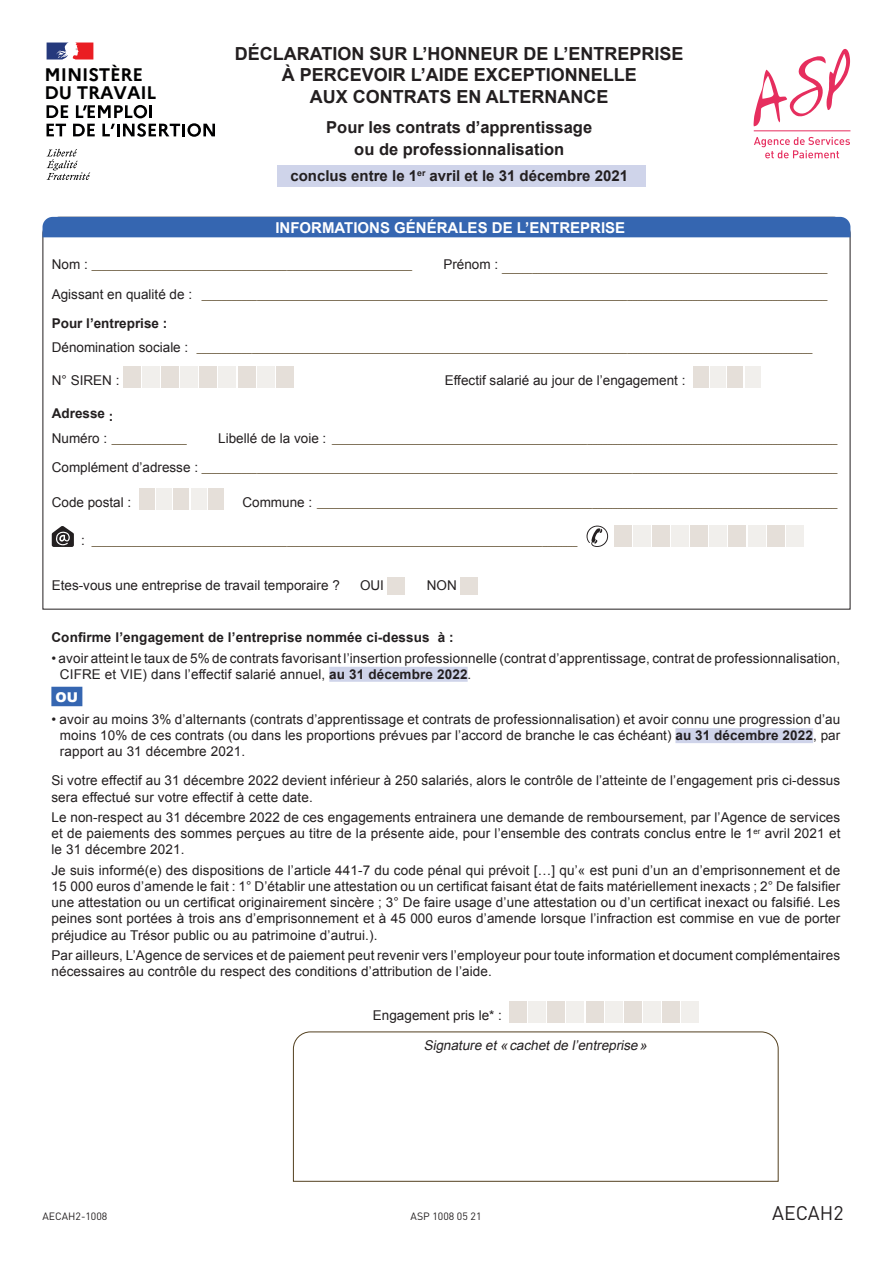
<style>
.page{position:relative;width:893px;height:1263px;background:#fff}
.page>*{position:absolute;margin:0;border:0;box-sizing:border-box;transform-origin:0 0}
.t1{font:19.5px "DIN";color:#231f20}
.t2{font:700 18.15px/18px "Marianne";letter-spacing:-.01em;color:#000001}
.t3{font:700 18px/21.6px "Arial";color:#231f20;text-align:center}
.t4{font:700 16.5px/21.6px "Arial";color:#231f20;text-align:center}
.t5{font:700 15px "Arial";color:#231f20}
.t6{font:700 15px "Arial";color:#fff}
.t7{font:13.5px/16.2px "Arial";letter-spacing:.01em;color:#231f20}
.t8{font:700 13.5px "Arial";letter-spacing:.01em;color:#231f20}
.t9{font:italic 13.5px "Arial";color:#231f20}
.t10{font:900 13.5px "Arial";color:#fff}
.t11{font:10.5px "DIN";color:#231f20}
.t12{font:9px "Arial";color:#53401f}
.s1{font-size:13.5px;color:#231f20}
.s2{font-weight:700}
</style>
<div class="page">
<div style="left:277px;top:165px;width:369px;height:22px;background:#cfd4ea"></div>
<svg style="left:42px;top:216px;width:809px;height:394px"></svg>
<div style="left:43px;top:217px;width:807px;height:20px;background:#3566b1"></div>
<svg style="left:754px;top:49px;width:96px;height:77px"></svg>
<svg style="left:754px;top:137px;width:96px;height:21px"></svg>
<hr style="left:754px;top:131px;width:96px;height:1px;background:#e62e5e">
<svg style="left:47px;top:105px;width:168px;height:32px"></svg>
<svg style="left:47px;top:43px;width:46px;height:16px"></svg>
<svg style="left:47px;top:149px;width:43px;height:31px"></svg>
<div style="left:329px;top:667px;width:139px;height:15px;background:#cfd4ea"></div>
<div style="left:51px;top:687px;width:31px;height:19px;background:#3566b1"></div>
<div style="left:675px;top:728px;width:138px;height:15px;background:#cfd4ea"></div>
<div style="left:510px;top:1002px;width:17px;height:21px;background:#e5dfd9"></div>
<div style="left:548px;top:1002px;width:17px;height:21px;background:#e5dfd9"></div>
<div style="left:624px;top:1002px;width:17px;height:21px;background:#e5dfd9"></div>
<div style="left:663px;top:1002px;width:17px;height:21px;background:#e5dfd9"></div>
<div style="left:586px;top:1002px;width:17px;height:21px;background:#e5dfd9"></div>
<div style="left:529px;top:1002px;width:17px;height:21px;background:#f1efec"></div>
<div style="left:605px;top:1002px;width:17px;height:21px;background:#f1efec"></div>
<div style="left:567px;top:1002px;width:17px;height:21px;background:#f1efec"></div>
<div style="left:643px;top:1002px;width:17px;height:21px;background:#f1efec"></div>
<div style="left:682px;top:1002px;width:17px;height:21px;background:#f1efec"></div>
<svg style="left:293px;top:1031px;width:485px;height:151px"></svg>
<h2 class="t2" style="left:45px;top:65px;width:113px">MINISTÈRE<br>DU TRAVAIL</h2>
<h3 class="t3" style="left:235px;top:43px;width:450px">DÉCLARATION SUR L’HONNEUR DE L’ENTREPRISE<br>À PERCEVOIR L’AIDE EXCEPTIONNELLE<br>AUX CONTRATS EN ALTERNANCE</h3>
<p class="t4" style="left:326px;top:117px;width:267px">Pour les contrats d’apprentissage ou de professionnalisation</p>
<p class="t5" style="left:290px;top:166px;width:339px">conclus entre le 1<sup>er</sup> avril et le 31 décembre 2021</p>
<p class="t6" style="left:275px;top:217px;width:351px">INFORMATIONS GÉNÉRALES DE L’ENTREPRISE</p>
<p class="t12" style="left:52px;top:260px;width:362px"><span class="s1">Nom :</span> ________________________________________________________________</p>
<p class="t12" style="left:443px;top:263px;width:386px"><sup>Prénom</sup> <sup>:</sup> _________________________________________________________________</p>
<p class="t12" style="left:52px;top:290px;width:777px"><span class="s1">Agissant en qualité de :</span> _____________________________________________________________________________________________________________________________</p>
<p class="t8" style="left:52px;top:314px;width:117px">Pour l’entreprise :</p>
<p class="t12" style="left:52px;top:343px;width:762px"><span class="s1">Dénomination sociale :</span> ___________________________________________________________________________________________________________________________</p>
<p class="t7" style="left:52px;top:372px;width:69px">N° SIREN :</p>
<p class="t7" style="left:445px;top:372px;width:242px">Effectif salarié au jour de l’engagement :</p>
<p class="t8" style="left:52px;top:404px;width:63px">Adresse :</p>
<p class="t12" style="left:52px;top:434px;width:137px"><span class="s1">Numéro :</span> _______________</p>
<p class="t12" style="left:218px;top:434px;width:621px"><span class="s1">Libellé de la voie :</span> _____________________________________________________________________________________________________</p>
<p class="t12" style="left:52px;top:463px;width:787px"><span class="s1">Complément d’adresse :</span> _______________________________________________________________________________________________________________________________</p>
<p class="t7" style="left:52px;top:494px;width:81px">Code postal :</p>
<p class="t12" style="left:242px;top:498px;width:597px"><span class="s1">Commune :</span> ________________________________________________________________________________________________________</p>
<p class="t12" style="left:81px;top:536px;width:498px"><span class="s1">:</span> _________________________________________________________________________________________________</p>
<p class="t7" style="left:52px;top:577px;width:290px">Etes-vous une entreprise de travail temporaire ?</p>
<p class="t7" style="left:360px;top:577px;width:26px">OUI</p>
<p class="t7" style="left:427px;top:577px;width:31px">NON</p>
<p class="t8" style="left:51px;top:628px;width:404px">Confirme l’engagement de l’entreprise nommée ci-dessus à :</p>
<p class="t7" style="left:60px;top:650px;width:782px;text-indent:-9px">• avoir atteint le taux de 5% de contrats favorisant l’insertion professionnelle (contrat d’apprentissage, contrat de professionnalisation,<br>CIFRE et VIE) dans l’effectif salarié annuel, <span class="s2">au 31 décembre 2022</span>.</p>
<p class="t10" style="left:56px;top:687px;width:24px">OU</p>
<p class="t7" style="left:60px;top:711px;width:782px;text-align:justify;text-indent:-9px">• avoir au moins 3% d’alternants (contrats d’apprentissage et contrats de professionnalisation) et avoir connu une progression d’au moins 10% de ces contrats (ou dans les proportions prévues par l’accord de branche le cas échéant) <span class="s2">au 31 décembre 2022</span>, par rapport au 31 décembre 2021.</p>
<p class="t7" style="left:51px;top:773px;width:790px">Si votre effectif au 31 décembre 2022 devient inférieur à 250 salariés, alors le contrôle de l’atteinte de l’engagement pris ci-dessus sera effectué sur votre effectif à cette date.</p>
<p class="t7" style="left:51px;top:809px;width:790px;text-align:justify">Le non-respect au 31 décembre 2022 de ces engagements entrainera une demande de remboursement, par l’Agence de services et de paiements des sommes perçues au titre de la présente aide, pour l’ensemble des contrats conclus entre le 1<sup>er</sup> avril 2021 et le 31 décembre 2021.</p>
<p class="t7" style="left:51px;top:862px;width:790px;text-align:justify">Je suis informé(e) des dispositions de l’article 441-7 du code pénal qui prévoit […] qu’« est puni d’un an d’emprisonnement et de 15 000 euros d’amende le fait : 1° D’établir une attestation ou un certificat faisant état de faits matériellement inexacts ; 2° De falsifier une attestation ou un certificat originairement sincère ; 3° De faire usage d’une attestation ou d’un certificat inexact ou falsifié. Les peines sont portées à trois ans d’emprisonnement et à 45 000 euros d’amende lorsque l’infraction est commise en vue de porter préjudice au Trésor public ou au patrimoine d’autrui.).</p>
<p class="t7" style="left:51px;top:947px;width:790px">Par ailleurs, L’Agence de services et de paiement peut revenir vers l’employeur pour toute information et document complémentaires nécessaires au contrôle du respect des conditions d’attribution de l’aide.</p>
<p class="t7" style="left:373px;top:1007px;width:131px">Engagement pris le* :</p>
<p class="t9" style="left:424px;top:1037px;width:228px">Signature et«cachetde l’entreprise»</p>
<p class="t11" style="left:43px;top:1210px;width:66px">AECAH2-1008</p>
<p class="t11" style="left:411px;top:1210px;width:72px">ASP 1008 05 21</p>
<h1 class="t1" style="left:772px;top:1201px;width:73px">AECAH2</h1>
</div>
